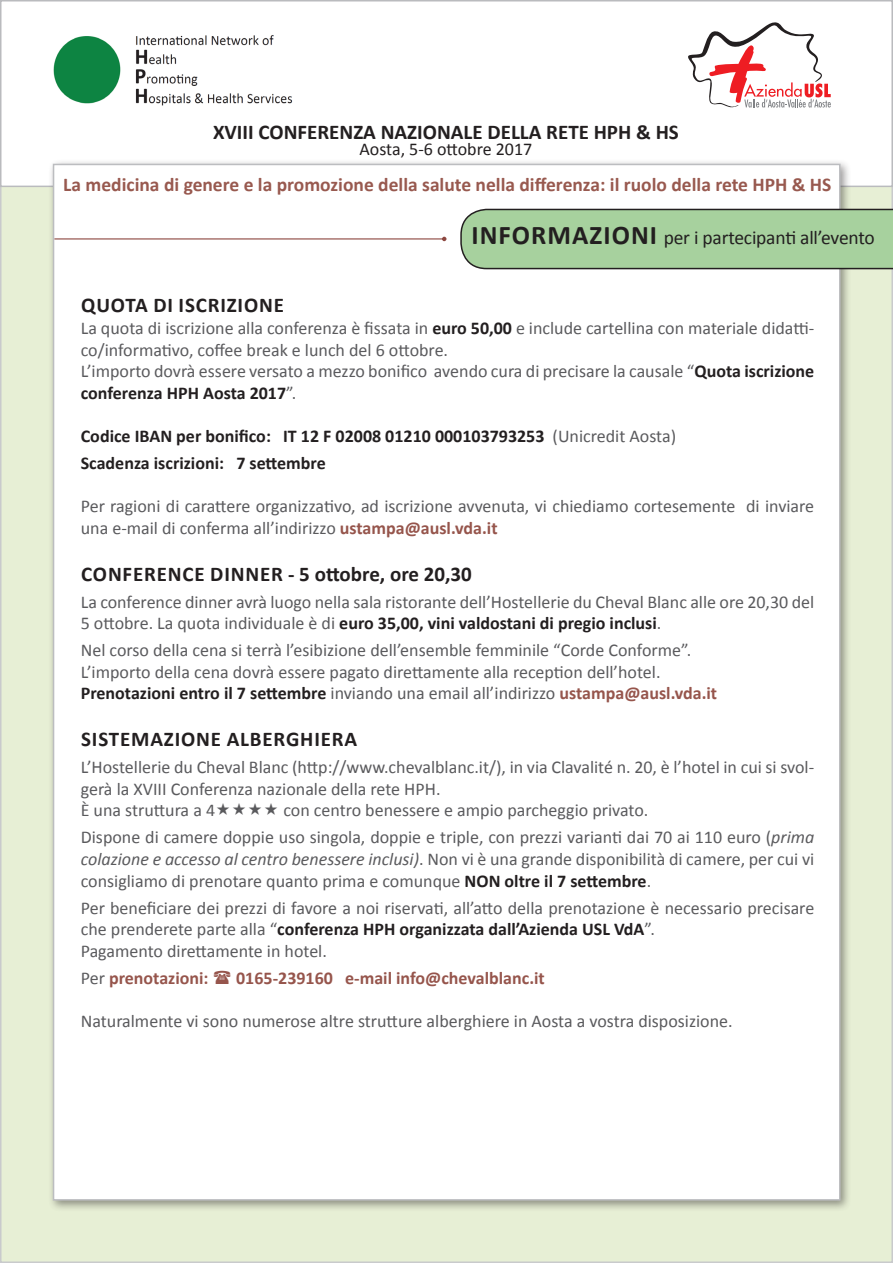
<style>
.page{position:relative;width:893px;height:1263px;background:#fff}
.page>*{position:absolute;margin:0;border:0;box-sizing:border-box;transform-origin:0 0}
.t1{font:700 21px "Calibri";letter-spacing:.035em;color:#231f20}
.t2{font:700 21px "Calibri";color:#231f20}
.t3{font:700 19.5px "Calibri";color:#98594f}
.t4{font:19.5px "Calibri";letter-spacing:-.01em;color:#231f20}
.t5{font:18px/21.6px "Calibri";color:#5a5a5d}
.t6{font:700 18px "Calibri";color:#231f20}
.t7{font:700 18px "Calibri";color:#96554c}
.t8{font:18px "Calibri";color:#231f20}
.s1{font-weight:700;font-size:27px}
.s2{font-weight:700;color:#231f20}
.s3{font-weight:400;color:#5a5a5d}
.s4{font-weight:700;color:#96554c}
.s5{color:#96554c}
.s6{font-style:italic}
</style>
<div class="page">
<div style="left:1px;top:140px;width:891px;height:1122px;background:#e7efd5"></div>
<div style="left:1px;top:1px;width:891px;height:185px;background:#fff"></div>
<div style="left:0;top:0;width:893px;height:187px;border:2px solid #babbbe"></div>
<svg style="left:688px;top:22px;width:143px;height:86px"></svg>
<img style="left:53px;top:35px;width:240px;height:71px">
<div style="left:48px;top:158px;width:804px;height:1053px;background:#231f20;opacity:.46"></div>
<div style="left:53px;top:164px;width:787px;height:1036px;background:#fff;border:2px solid #bcbdc0"></div>
<svg style="left:460px;top:209px;width:433px;height:60px"></svg>
<hr style="left:55px;top:238px;width:389px;height:1px;background:#8d4740">
<svg style="left:442px;top:237px;width:4px;height:4px"></svg>
<p class="t2" style="left:213px;top:119px;width:467px">XVIII CONFERENZA NAZIONALE DELLA RETE HPH &amp; HS</p>
<p class="t8" style="left:359px;top:138px;width:174px">Aosta, 5-6 ottobre 2017</p>
<p class="t3" style="left:63px;top:172px;width:770px">La medicina di genere e la promozione della salute nella differenza: il ruolo della rete HPH &amp; HS</p>
<p class="t4" style="left:471px;top:225px;width:405px"><span class="s1">INFORMAZIONI</span> per i partecipanti all’evento</p>
<p class="t1" style="left:81px;top:292px;width:204px">QUOTA DI ISCRIZIONE</p>
<p class="t5" style="left:81px;top:316px;width:735px">La quota di iscrizione alla conferenza è fissata in <span class="s2">euro 50,00</span> e include cartellina con materiale didatti&shy;co/informativo, coffee break e lunch del 6 ottobre.</p>
<p class="t5" style="left:81px;top:360px;width:735px">L’importo dovrà essere versato a mezzo bonifico avendo cura di precisare la causale “<span class="s2">Quota iscrizione conferenza HPH Aosta 2017</span>”.</p>
<p class="t6" style="left:81px;top:425px;width:597px">Codice IBAN per bonifico: IT 12 F 02008 01210 000103793253 <span class="s3">(Unicredit Aosta)</span></p>
<p class="t6" style="left:81px;top:452px;width:247px">Scadenza iscrizioni: 7 settembre</p>
<p class="t5" style="left:81px;top:495px;width:735px">Per ragioni di carattere organizzativo, ad iscrizione avvenuta, vi chiediamo cortesemente di inviare una e-mail di conferma all’indirizzo <span class="s4">ustampa@ausl.vda.it</span></p>
<p class="t1" style="left:81px;top:561px;width:392px">CONFERENCE DINNER - 5 ottobre, ore 20,30</p>
<p class="t5" style="left:81px;top:590px;width:735px">La conference dinner avrà luogo nella sala ristorante dell’Hostellerie du Cheval Blanc alle ore 20,30 del<br>5 ottobre. La quota individuale è di <span class="s2">euro 35,00, vini valdostani di pregio inclusi</span>.</p>
<p class="t5" style="left:81px;top:639px;width:612px">Nel corso della cena si terrà l’esibizione dell’ensemble femminile “Corde Conforme”.</p>
<p class="t5" style="left:81px;top:660px;width:581px">L’importo della cena dovrà essere pagato direttamente alla reception dell’hotel.</p>
<p class="t6" style="left:81px;top:682px;width:638px">Prenotazioni entro il 7 settembre <span class="s3">inviando una email all’indirizzo</span> <span class="s5">ustampa@ausl.vda.it</span></p>
<p class="t1" style="left:81px;top:726px;width:278px">SISTEMAZIONE ALBERGHIERA</p>
<p class="t5" style="left:81px;top:756px;width:735px">L’Hostellerie du Cheval Blanc (http://www.chevalblanc.it/), in via Clavalité n. 20, è l’hotel in cui si svol&shy;gerà la XVIII Conferenza nazionale della rete HPH.</p>
<p class="t5" style="left:81px;top:799px;width:136px">È una struttura a 4</p>
<p class="t5" style="left:283px;top:799px;width:367px">con centro benessere e ampio parcheggio privato.</p>
<p class="t5" style="left:81px;top:826px;width:735px;text-align:justify">Dispone di camere doppie uso singola, doppie e triple, con prezzi varianti dai 70 ai 110 euro (<span class="s6">prima colazione e accesso al centro benessere inclusi)</span>. Non vi è una grande disponibilità di camere, per cui vi consigliamo di prenotare quanto prima e comunque <span class="s2">NON oltre il 7 settembre</span>.</p>
<p class="t5" style="left:81px;top:896px;width:735px">Per beneficiare dei prezzi di favore a noi riservati, all’atto della prenotazione è necessario precisare che prenderete parte alla “<span class="s2">conferenza HPH organizzata dall’Azienda USL VdA</span>”.</p>
<p class="t5" style="left:81px;top:939px;width:248px">Pagamento direttamente in hotel.</p>
<p class="t7" style="left:81px;top:967px;width:129px"><span class="s3">Per</span> prenotazioni:</p>
<p class="t7" style="left:236px;top:967px;width:310px">0165-239160 e-mail info@chevalblanc.it</p>
<p class="t5" style="left:81px;top:1009px;width:653px">Naturalmente vi sono numerose altre strutture alberghiere in Aosta a vostra disposizione.</p>
</div>
